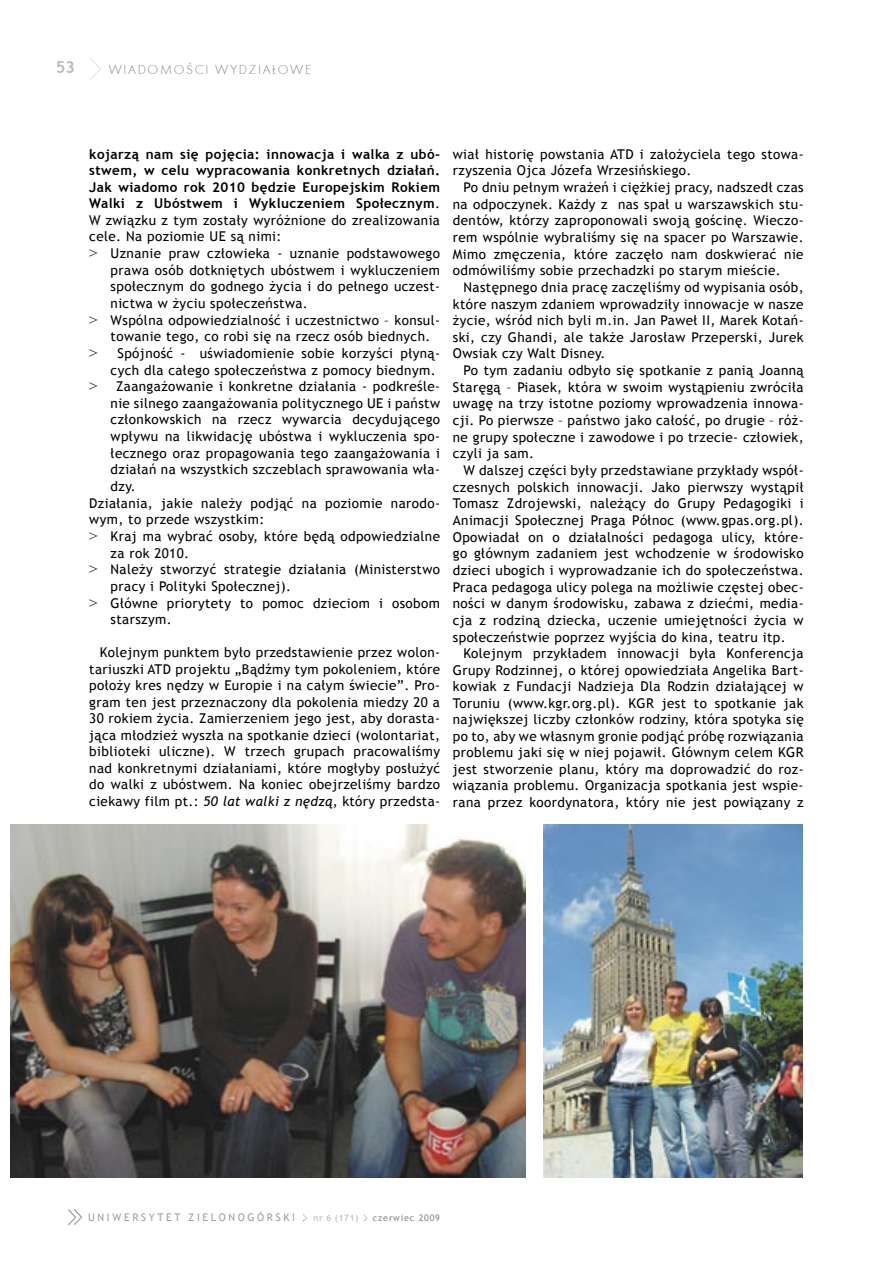
<style>
.page{position:relative;width:893px;height:1263px;background:#fff}
.page>*{position:absolute;margin:0;border:0;box-sizing:border-box;transform-origin:0 0}
.t1{font:700 16.5px "Trebuchet MS";color:#bcbcbc}
.t2{font:13.5px/16.6px "Trebuchet MS";letter-spacing:.03em;color:#000;text-align:justify}
.t3{font:700 13.5px "Trebuchet MS";letter-spacing:.03em;color:#000}
.t4{font:13.5px "Futura TEE Ligh";letter-spacing:.12em;color:#888}
.t5{font:10.5px "Trebuchet MS";letter-spacing:.25em;color:#9f9f9f}
.t6{font:9px "Trebuchet MS";letter-spacing:.09em;color:#888}
.t7{font:700 9px "Trebuchet MS";color:#c6c5c6}
.s1{font-weight:400}
.s2{font-family:"Times New Roman";font-size:15px}
.s3{font-style:italic}
</style>
<div class="page">
<svg style="left:90px;top:58px;width:11px;height:22px"></svg>
<svg style="left:303px;top:1214px;width:4px;height:8px"></svg>
<svg style="left:363px;top:1214px;width:4px;height:8px"></svg>
<svg style="left:68px;top:1209px;width:14px;height:16px"></svg>
<img style="left:11px;top:825px;width:514px;height:353px">
<img style="left:543px;top:825px;width:260px;height:353px">
<p class="t1" style="left:56px;top:57px;width:21px">53</p>
<p class="t4" style="left:109px;top:61px;width:204px">WIADOMOŒCI WYDZIA£OWE</p>
<p class="t3" style="left:89px;top:146px;width:352px">kojarzą nam się pojęcia: innowacja i walka z ubó-</p>
<p class="t3" style="left:89px;top:162px;width:352px">stwem, w celu wypracowania konkretnych działań.</p>
<p class="t3" style="left:89px;top:179px;width:352px">Jak wiadomo rok 2010 będzie Europejskim Rokiem</p>
<p class="t3" style="left:89px;top:195px;width:352px">Walki z Ubóstwem i Wykluczeniem Społecznym<span class="s1">.</span></p>
<p class="t2" style="left:89px;top:212px;width:352px">W związku z tym zostały wyróżnione do zrealizowania</p>
<p class="t2" style="left:89px;top:228px;width:194px">cele. Na poziomie UE są nimi:</p>
<p class="t2" style="left:89px;top:245px;width:352px"><span class="s2">&gt;</span> Uznanie praw człowieka - uznanie podstawowego</p>
<p class="t2" style="left:111px;top:262px;width:331px">prawa osób dotkniętych ubóstwem i wykluczeniem</p>
<p class="t2" style="left:111px;top:278px;width:331px">społecznym do godnego życia i do pełnego uczest-</p>
<p class="t2" style="left:111px;top:295px;width:199px">nictwa w życiu społeczeństwa.</p>
<p class="t2" style="left:89px;top:312px;width:352px"><span class="s2">&gt;</span> Wspólna odpowiedzialność i uczestnictwo – konsul-</p>
<p class="t2" style="left:111px;top:328px;width:321px">towanie tego, co robi się na rzecz osób biednych.</p>
<p class="t2" style="left:89px;top:345px;width:352px"><span class="s2">&gt;</span> Spójność - uświadomienie sobie korzyści płyną-</p>
<p class="t2" style="left:111px;top:362px;width:326px">cych dla całego społeczeństwa z pomocy biednym.</p>
<p class="t2" style="left:89px;top:378px;width:352px"><span class="s2">&gt;</span> Zaangażowanie i konkretne działania - podkreśle-</p>
<p class="t2" style="left:111px;top:395px;width:331px">nie silnego zaangażowania politycznego UE i państw</p>
<p class="t2" style="left:111px;top:412px;width:331px">członkowskich na rzecz wywarcia decydującego</p>
<p class="t2" style="left:111px;top:428px;width:331px">wpływu na likwidację ubóstwa i wykluczenia spo-</p>
<p class="t2" style="left:111px;top:445px;width:331px">łecznego oraz propagowania tego zaangażowania i</p>
<p class="t2" style="left:111px;top:461px;width:331px">działań na wszystkich szczeblach sprawowania wła-</p>
<p class="t2" style="left:111px;top:478px;width:27px">dzy.</p>
<p class="t2" style="left:89px;top:495px;width:352px">Działania, jakie należy podjąć na poziomie narodo-</p>
<p class="t2" style="left:89px;top:511px;width:176px">wym, to przede wszystkim:</p>
<p class="t2" style="left:89px;top:528px;width:352px"><span class="s2">&gt;</span> Kraj ma wybrać osoby, które będą odpowiedzialne</p>
<p class="t2" style="left:111px;top:545px;width:80px">za rok 2010.</p>
<p class="t2" style="left:89px;top:561px;width:352px"><span class="s2">&gt;</span> Należy stworzyć strategie działania (Ministerstwo</p>
<p class="t2" style="left:111px;top:578px;width:182px">pracy i Polityki Społecznej).</p>
<p class="t2" style="left:89px;top:595px;width:352px"><span class="s2">&gt;</span> Główne priorytety to pomoc dzieciom i osobom</p>
<p class="t2" style="left:111px;top:611px;width:63px">starszym.</p>
<p class="t2" style="left:89px;top:644px;width:352px;text-indent:11px">Kolejnym punktem było przedstawienie przez wolon&shy;tariuszki ATD projektu „Bądźmy tym pokoleniem, które położy kres nędzy w Europie i na całym świecie”. Pro&shy;gram ten jest przeznaczony dla pokolenia miedzy 20 a 30 rokiem życia. Zamierzeniem jego jest, aby dorasta&shy;jąca młodzież wyszła na spotkanie dzieci (wolontariat, biblioteki uliczne). W trzech grupach pracowaliśmy nad konkretnymi działaniami, które mogłyby posłużyć do walki z ubóstwem. Na koniec obejrzeliśmy bardzo ciekawy film pt.: <span class="s3">50 lat walki z nędzą</span>, który przedsta-</p>
<p class="t2" style="left:453px;top:146px;width:352px">wiał historię powstania ATD i założyciela tego stowa&shy;rzyszenia Ojca Józefa Wrzesińskiego.</p>
<p class="t2" style="left:453px;top:179px;width:352px;text-indent:11px">Po dniu pełnym wrażeń i ciężkiej pracy, nadszedł czas na odpoczynek. Każdy z nas spał u warszawskich stu&shy;dentów, którzy zaproponowali swoją gościnę. Wieczo&shy;rem wspólnie wybraliśmy się na spacer po Warszawie.<br>Mimo zmęczenia, które zaczęło nam doskwierać nie odmówiliśmy sobie przechadzki po starym mieście.</p>
<p class="t2" style="left:453px;top:279px;width:352px;text-indent:11px">Następnego dnia pracę zaczęliśmy od wypisania osób, które naszym zdaniem wprowadziły innowacje w nasze życie, wśród nich byli m.in. Jan Paweł II, Marek Kotań&shy;ski, czy Ghandi, ale także Jarosław Przeperski, Jurek Owsiak czy Walt Disney.</p>
<p class="t2" style="left:453px;top:362px;width:352px;text-indent:11px">Po tym zadaniu odbyło się spotkanie z panią Joanną Staręgą – Piasek, która w swoim wystąpieniu zwróciła uwagę na trzy istotne poziomy wprowadzenia innowa&shy;cji. Po pierwsze – państwo jako całość, po drugie – róż&shy;ne grupy społeczne i zawodowe i po trzecie- człowiek, czyli ja sam.</p>
<p class="t2" style="left:453px;top:462px;width:352px;text-indent:11px">W dalszej części były przedstawiane przykłady współ&shy;czesnych polskich innowacji. Jako pierwszy wystąpił Tomasz Zdrojewski, należący do Grupy Pedagogiki i Animacji Społecznej Praga Północ (www.gpas.org.pl).<br>Opowiadał on o działalności pedagoga ulicy, które&shy;go głównym zadaniem jest wchodzenie w środowisko dzieci ubogich i wyprowadzanie ich do społeczeństwa.<br>Praca pedagoga ulicy polega na możliwie częstej obec&shy;ności w danym środowisku, zabawa z dziećmi, media&shy;cja z rodziną dziecka, uczenie umiejętności życia w społeczeństwie poprzez wyjścia do kina, teatru itp.</p>
<p class="t2" style="left:453px;top:645px;width:352px;text-indent:11px">Kolejnym przykładem innowacji była Konferencja Grupy Rodzinnej, o której opowiedziała Angelika Bart&shy;kowiak z Fundacji Nadzieja Dla Rodzin działającej w Toruniu (www.kgr.org.pl). KGR jest to spotkanie jak największej liczby członków rodziny, która spotyka się po to, aby we własnym gronie podjąć próbę rozwiązania problemu jaki się w niej pojawił. Głównym celem KGR jest stworzenie planu, który ma doprowadzić do roz&shy;wiązania problemu. Organizacja spotkania jest wspie&shy;rana przez koordynatora, który nie jest powiązany z</p>
<p class="t5" style="left:88px;top:1211px;width:208px">UNIWERSYTET ZIELONOGÓRSKI</p>
<p class="t7" style="left:313px;top:1212px;width:47px">nr 6 (171)</p>
<p class="t6" style="left:373px;top:1212px;width:69px">czerwiec 2009</p>
</div>
